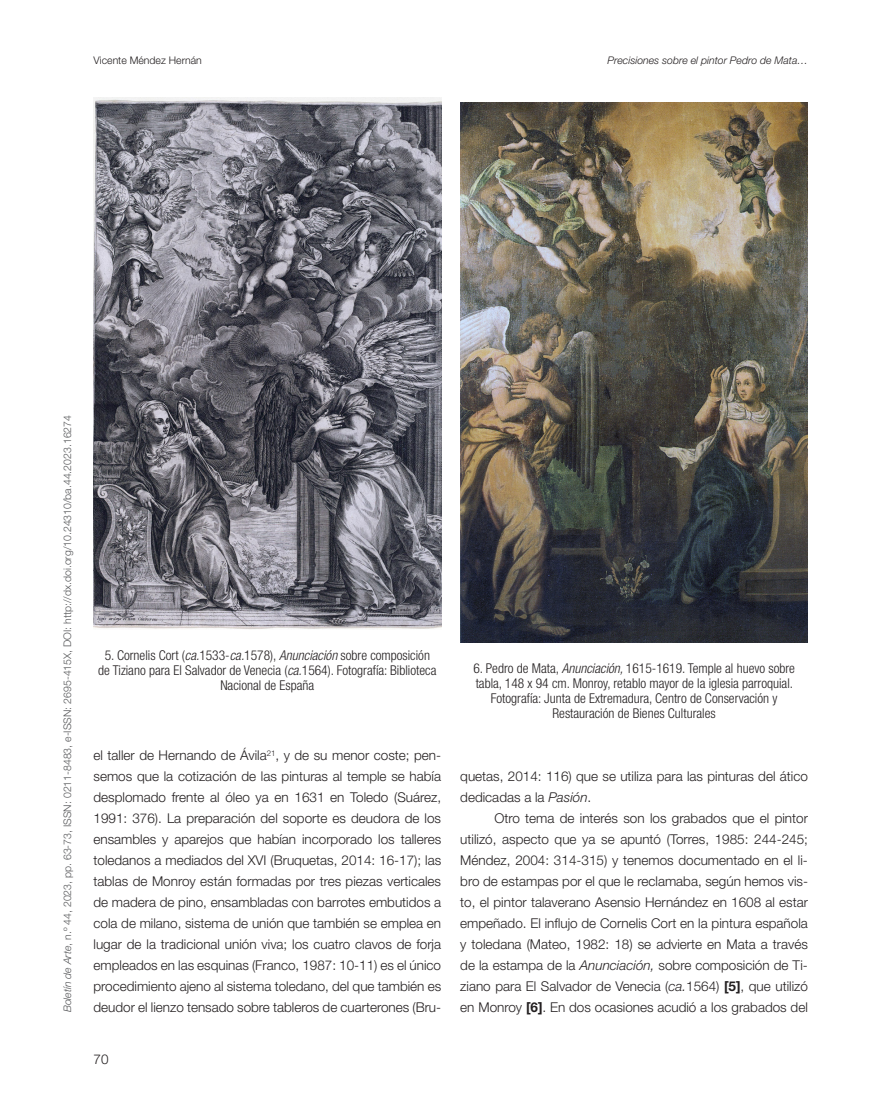
<style>
.page{position:relative;width:893px;height:1106px;background:#fff}
.page>*{position:absolute;margin:0;border:0;box-sizing:border-box;transform-origin:0 0}
.t1{font:300 13.5px/21px "Helvetica Neue LT Std";color:#231f20;text-align:justify}
.t2{font:300 condensed 13.5px/15px "Helvetica Neue LT Std";color:#231f20;text-align:center}
.t3{font:300 10.5px "Helvetica Neue LT Std";color:#57585a}
.t4{font:italic 300 10.5px "Helvetica Neue LT Std";color:#231f20}
.t5{font:300 10.5px "Helvetica Neue LT Std";color:#231f20}
.s1{font-style:italic}
.s2{font-weight:700}
</style>
<div class="page">
<img style="left:94px;top:98px;width:347px;height:531px">
<img style="left:460px;top:103px;width:348px;height:539px">
<p class="t5" style="left:94px;top:54px;width:110px">Vicente Méndez Hernán</p>
<p class="t4" style="left:608px;top:54px;width:202px">Precisiones sobre el pintor Pedro de Mata…</p>
<p class="t3" style="left:61px;top:1012px;width:599px;rotate:-90deg"><span class="s1">Boletín de Arte</span>, n.º 44, 2023, pp. 63-73, ISSN: 0211-8483, e-ISSN: 2695-415X, DOI: http://dx.doi.org/10.24310/ba.44.2023.16274</p>
<p class="t2" style="left:98px;top:648px;width:340px">5. Cornelis Cort (<span class="s1">ca.</span>1533-<span class="s1">ca.</span>1578), <span class="s1">Anunciación</span> sobre composición de Tiziano para El Salvador de Venecia (<span class="s1">ca.</span>1564). Fotografía: Biblioteca<br>Nacional de España</p>
<p class="t1" style="left:94px;top:744px;width:349px">el taller de Hernando de Ávila<sup>21</sup>, y de su menor coste; pen&shy;semos que la cotización de las pinturas al temple se había desplomado frente al óleo ya en 1631 en Toledo (Suárez, 1991: 376). La preparación del soporte es deudora de los ensambles y aparejos que habían incorporado los talleres toledanos a mediados del XVI (Bruquetas, 2014: 16-17); las tablas de Monroy están formadas por tres piezas verticales de madera de pino, ensambladas con barrotes embutidos a cola de milano, sistema de unión que también se emplea en lugar de la tradicional unión viva; los cuatro clavos de forja empleados en las esquinas (Franco, 1987: 10-11) es el único procedimiento ajeno al sistema toledano, del que también es deudor el lienzo tensado sobre tableros de cuarterones (Bru-</p>
<p class="t1" style="left:94px;top:1048px;width:17px">70</p>
<p class="t2" style="left:473px;top:660px;width:323px">6. Pedro de Mata, <span class="s1">Anunciación,</span> 1615-1619. Temple al huevo sobre tabla, 148 x 94 cm. Monroy, retablo mayor de la iglesia parroquial.<br>Fotografía: Junta de Extremadura, Centro de Conservación y Restauración de Bienes Culturales</p>
<p class="t1" style="left:460px;top:765px;width:349px">quetas, 2014: 116) que se utiliza para las pinturas del ático dedicadas a la <span class="s1">Pasión</span>.</p>
<p class="t1" style="left:460px;top:807px;width:349px;text-indent:34px">Otro tema de interés son los grabados que el pintor utilizó, aspecto que ya se apuntó (Torres, 1985: 244-245; Méndez, 2004: 314-315) y tenemos documentado en el li&shy;bro de estampas por el que le reclamaba, según hemos vis&shy;to, el pintor talaverano Asensio Hernández en 1608 al estar empeñado. El influjo de Cornelis Cort en la pintura española y toledana (Mateo, 1982: 18) se advierte en Mata a través de la estampa de la <span class="s1">Anunciación,</span> sobre composición de Ti&shy;ziano para El Salvador de Venecia (<span class="s1">ca.</span>1564) <span class="s2">[5]</span>, que utilizó en Monroy <span class="s2">[6]</span>. En dos ocasiones acudió a los grabados del</p>
</div>
